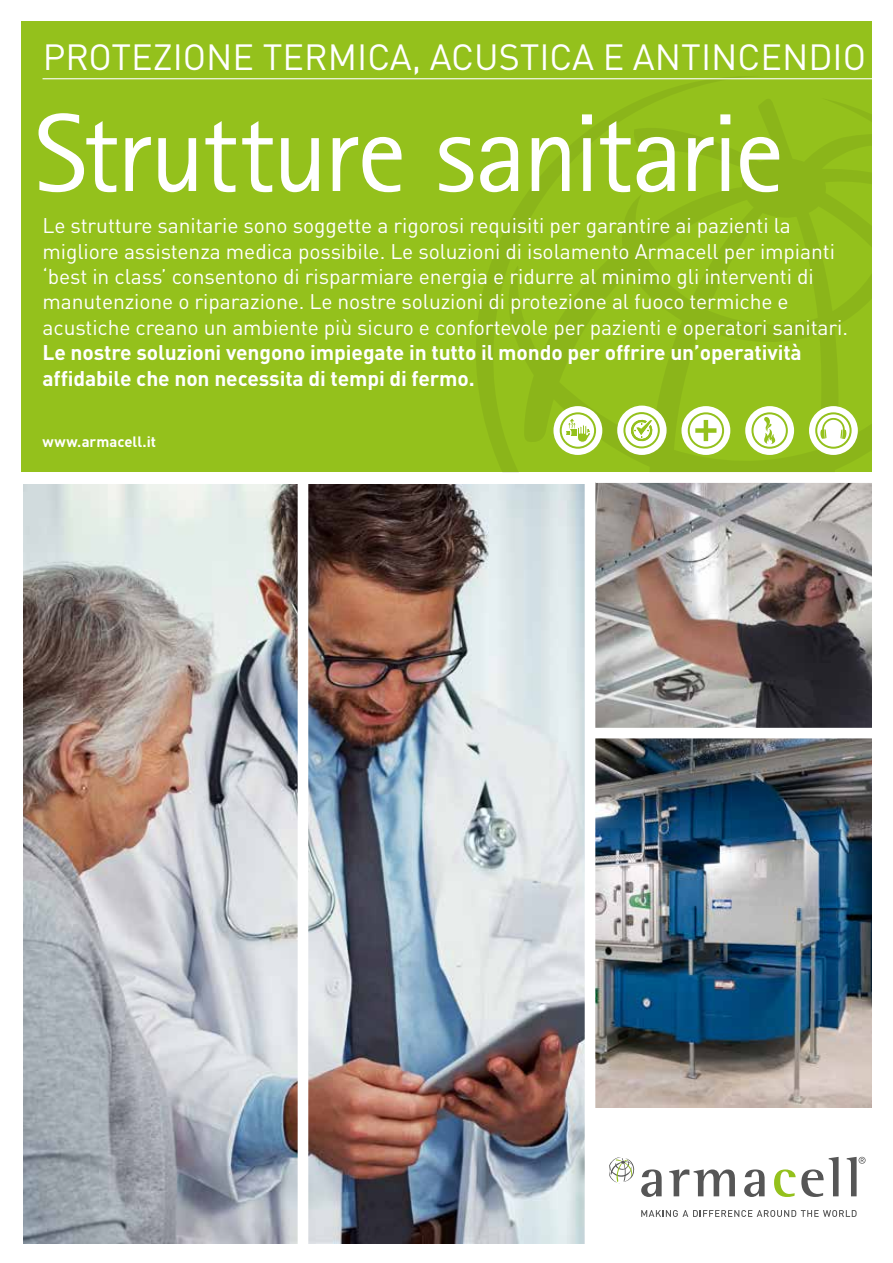
<style>
.page{position:relative;width:893px;height:1263px;background:#fff}
.page>*{position:absolute;margin:0;border:0;box-sizing:border-box;transform-origin:0 0}
.t1{font:111px "Rotis Sans Serif Pro";letter-spacing:-.03em;color:#fff}
.t2{font:36px "DIN Pro";color:#fff}
.t3{font:21px/25.5px "DIN Pro";letter-spacing:-.005em;color:#fff}
.t4{font:700 21px/25.5px "DIN Pro";letter-spacing:-.005em;color:#fff}
.t5{font:700 14.85px "DIN Pro";color:#fff}
</style>
<div class="page">
<img style="left:23px;top:485px;width:562px;height:758px">
<div style="left:298px;top:483px;width:10px;height:780px;background:#fff"></div>
<div style="left:21px;top:21px;width:851px;height:451px;background:#94c11c"></div>
<svg style="left:474px;top:77px;width:290px;height:380px"></svg>
<svg style="left:497px;top:96px;width:375px;height:376px"></svg>
<svg style="left:641px;top:1169px;width:21px;height:28px"></svg>
<svg style="left:669px;top:1169px;width:66px;height:27px"></svg>
<svg style="left:744px;top:1169px;width:21px;height:28px"></svg>
<svg style="left:774px;top:1157px;width:65px;height:40px"></svg>
<svg style="left:847px;top:1157px;width:18px;height:39px"></svg>
<svg style="left:609px;top:1157px;width:26px;height:26px"></svg>
<svg style="left:641px;top:1210px;width:216px;height:7px"></svg>
<div style="left:745px;top:406px;width:49px;height:49px;background:#fff;border-radius:50%"></div>
<svg style="left:751px;top:412px;width:37px;height:37px"></svg>
<div style="left:809px;top:406px;width:49px;height:49px;background:#fff;border-radius:50%"></div>
<svg style="left:815px;top:412px;width:39px;height:37px"></svg>
<div style="left:617px;top:406px;width:50px;height:49px;background:#fff;border-radius:50%"></div>
<div style="left:681px;top:406px;width:49px;height:49px;background:#fff;border-radius:50%"></div>
<svg style="left:688px;top:412px;width:36px;height:37px"></svg>
<img style="left:595px;top:738px;width:277px;height:369px">
<div style="left:553px;top:406px;width:49px;height:49px;background:#fff;border-radius:50%"></div>
<svg style="left:560px;top:412px;width:36px;height:37px"></svg>
<img style="left:595px;top:483px;width:277px;height:245px">
<svg style="left:623px;top:412px;width:37px;height:36px"></svg>
<hr style="left:43px;top:78px;width:841px;height:1px;background:#fff">
<h2 class="t2" style="left:43px;top:29px;width:825px">PROTEZIONE TERMICA, ACUSTICA E ANTINCENDIO</h2>
<h1 class="t1" style="left:34px;top:88px;width:751px">Strutture sanitarie</h1>
<p class="t3" style="left:43px;top:211px;width:807px">Le strutture sanitarie sono soggette a rigorosi requisiti per garantire ai pazienti la migliore assistenza medica possibile. Le soluzioni di isolamento Armacell per impianti ‘best in class’ consentono di risparmiare energia e ridurre al minimo gli interventi di manutenzione o riparazione. Le nostre soluzioni di protezione al fuoco termiche e acustiche creano un ambiente più sicuro e confortevole per pazienti e operatori sanitari.</p>
<p class="t4" style="left:43px;top:339px;width:761px">Le nostre soluzioni vengono impiegate in tutto il mondo per offrire un’operatività affidabile che non necessita di tempi di fermo.</p>
<p class="t5" style="left:43px;top:429px;width:115px">www.armacell.it</p>
</div>
